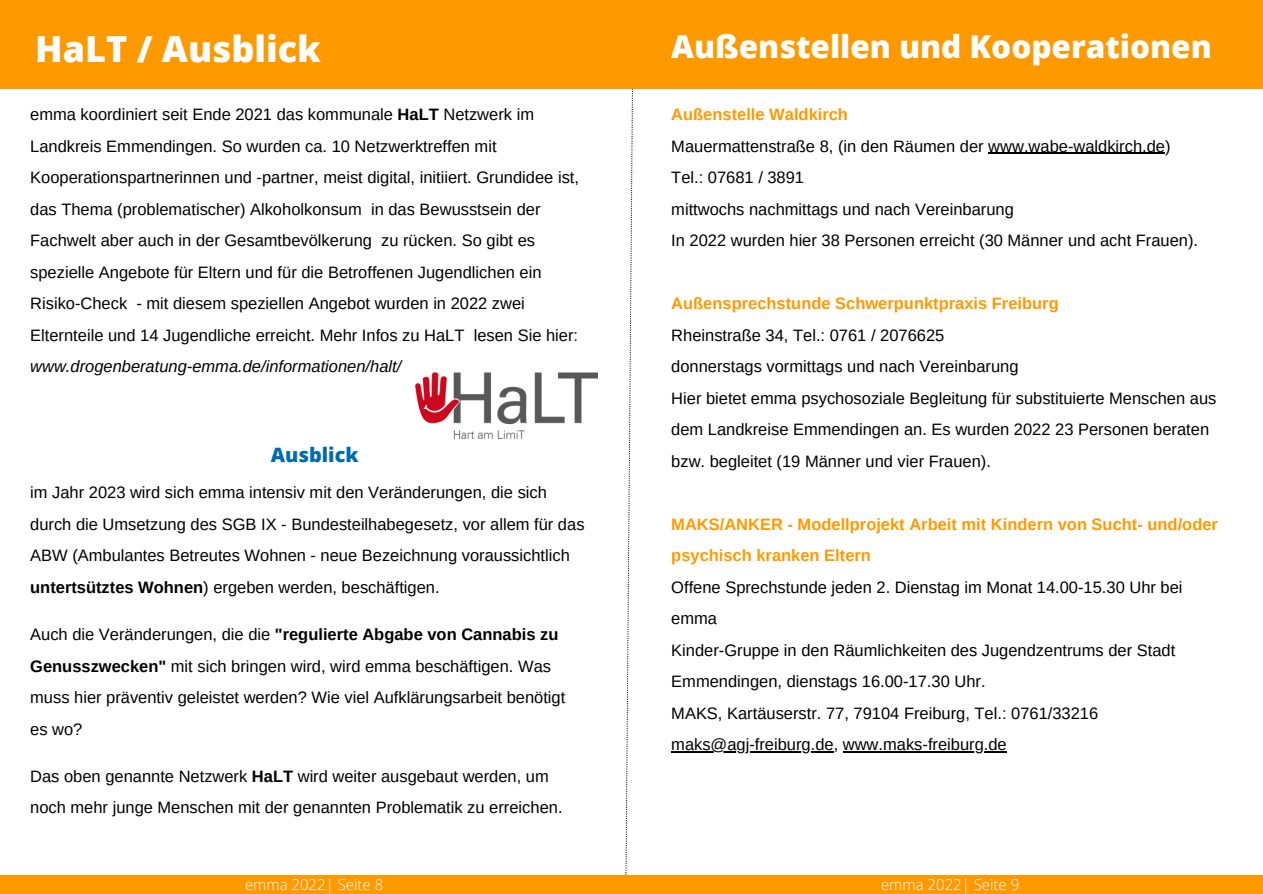
<style>
.page{position:relative;width:1263px;height:894px;background:#fff}
.page>*{position:absolute;margin:0;border:0;box-sizing:border-box;transform-origin:0 0}
.t1{font:800 36px "Open Sans";color:#fff}
.t2{font:800 31.5px "Open Sans";color:#fff}
.t3{font:800 19.8px "Open Sans";color:#006ab0}
.t4{font:16.5px/31.5px "Arimo";color:#000}
.t5{font:700 16.5px/31.5px "Arimo";color:#f90}
.t6{font:italic 16.5px "Arimo";color:#000}
.t7{font:300 15px "Open Sans";color:#fff}
.s1{font-weight:700}
</style>
<div class="page">
<svg style="left:625px;top:88px;width:9px;height:787px"></svg>
<div style="left:0;top:0;width:1262px;height:88px;background:#f90"></div>
<div style="left:0;top:875px;width:1263px;height:18px;background:#f90"></div>
<hr style="left:988px;top:153px;width:177px;height:1px;background:#000">
<hr style="left:671px;top:751px;width:163px;height:1px;background:#000">
<hr style="left:843px;top:751px;width:164px;height:1px;background:#000">
<img style="left:416px;top:372px;width:181px;height:66px">
<h1 class="t1" style="left:35px;top:24px;width:287px">HaLT / Ausblick</h1>
<p class="t4" style="left:30px;top:99px;width:550px">emma koordiniert seit Ende 2021 das kommunale <span class="s1">HaLT</span> Netzwerk im Landkreis Emmendingen. So wurden ca. 10 Netzwerktreffen mit Kooperationspartnerinnen und -partner, meist digital, initiiert. Grundidee ist, das Thema (problematischer) Alkoholkonsum in das Bewusstsein der Fachwelt aber auch in der Gesamtbevölkerung zu rücken. So gibt es spezielle Angebote für Eltern und für die Betroffenen Jugendlichen ein Risiko-Check - mit diesem speziellen Angebot wurden in 2022 zwei Elternteile und 14 Jugendliche erreicht. Mehr Infos zu HaLT lesen Sie hier:</p>
<p class="t6" style="left:30px;top:357px;width:373px">www.drogenberatung-emma.de/informationen/halt/</p>
<p class="t3" style="left:271px;top:441px;width:89px">Ausblick</p>
<p class="t4" style="left:30px;top:476px;width:556px">im Jahr 2023 wird sich emma intensiv mit den Veränderungen, die sich durch die Umsetzung des SGB IX - Bundesteilhabegesetz, vor allem für das ABW (Ambulantes Betreutes Wohnen - neue Bezeichnung voraussichtlich <span class="s1">untertsütztes Wohnen</span>) ergeben werden, beschäftigen.</p>
<p class="t4" style="left:30px;top:618px;width:537px">Auch die Veränderungen, die die <span class="s1">"regulierte Abgabe von Cannabis zu Genusszwecken"</span> mit sich bringen wird, wird emma beschäftigen. Was muss hier präventiv geleistet werden? Wie viel Aufklärungsarbeit benötigt es wo?</p>
<p class="t4" style="left:30px;top:760px;width:534px">Das oben genannte Netzwerk <span class="s1">HaLT</span> wird weiter ausgebaut werden, um noch mehr junge Menschen mit der genannten Problematik zu erreichen.</p>
<h2 class="t2" style="left:671px;top:25px;width:542px">Außenstellen und Kooperationen</h2>
<p class="t5" style="left:671px;top:99px;width:178px">Außenstelle Waldkirch</p>
<p class="t4" style="left:671px;top:130px;width:528px">Mauermattenstraße 8, (in den Räumen der www.wabe-waldkirch.de)<br>Tel.: 07681 / 3891<br>mittwochs nachmittags und nach Vereinbarung<br>In 2022 wurden hier 38 Personen erreicht (30 Männer und acht Frauen).</p>
<p class="t5" style="left:671px;top:287px;width:389px">Außensprechstunde Schwerpunktpraxis Freiburg</p>
<p class="t4" style="left:671px;top:319px;width:547px">Rheinstraße 34, Tel.: 0761 / 2076625<br>donnerstags vormittags und nach Vereinbarung<br>Hier bietet emma psychosoziale Begleitung für substituierte Menschen aus dem Landkreise Emmendingen an. Es wurden 2022 23 Personen beraten bzw. begleitet (19 Männer und vier Frauen).</p>
<p class="t5" style="left:671px;top:508px;width:548px">MAKS/ANKER - Modellprojekt Arbeit mit Kindern von Sucht- und/oder psychisch kranken Eltern</p>
<p class="t4" style="left:671px;top:571px;width:513px">Offene Sprechstunde jeden 2. Dienstag im Monat 14.00-15.30 Uhr bei emma<br>Kinder-Gruppe in den Räumlichkeiten des Jugendzentrums der Stadt Emmendingen, dienstags 16.00-17.30 Uhr.<br>MAKS, Kartäuserstr. 77, 79104 Freiburg, Tel.: 0761/33216 maks@agj-freiburg.de, www.maks-freiburg.de</p>
<p class="t7" style="left:245px;top:873px;width:140px">emma 2022| Seite 8</p>
<p class="t7" style="left:881px;top:873px;width:140px">emma 2022| Seite 9</p>
</div>
